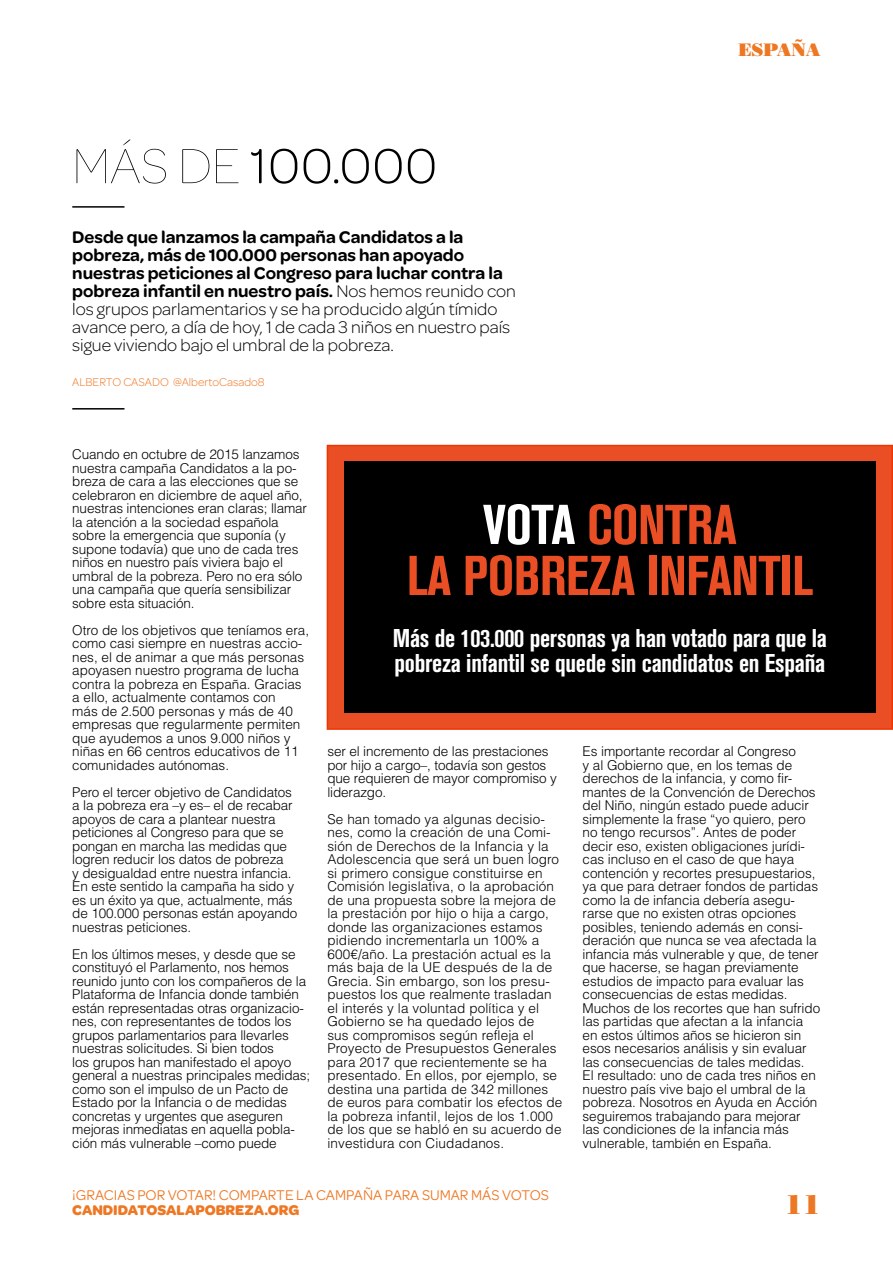
<style>
.page{position:relative;width:893px;height:1263px;background:#fff}
.page>*{position:absolute;margin:0;border:0;box-sizing:border-box;transform-origin:0 0}
.t1{font:55.5px/51px "Akzidenz Grotesk BQ Bd Cnd Alt";letter-spacing:-.01em;color:#e94e24;text-align:center}
.t2{font:300 52.5px "Omnes";color:#000}
.t3{font:27px "Bodoni Std Poster";color:#ee7723}
.t4{font:25.5px/25.5px "Akzidenz Grotesk BQ Bd Cnd Alt";letter-spacing:-.01em;color:#fff}
.t5{font:600 18px/18px "Omnes";color:#000}
.t6{font:18px "Bodoni Std Poster";color:#ee7723}
.t7{font:15px "Omnes";color:#ee7723}
.t8{font:700 15px "Omnes";color:#ee7723}
.t9{font:300 13.5px/13.5px "Helvetica LT Std";letter-spacing:-.005em;color:#000}
.t10{font:300 12px "Omnes";color:#ee7723}
.s1{font-weight:100}
.s2{font-weight:300}
.s3{color:#fff}
</style>
<div class="page">
<hr style="left:72px;top:206px;width:52px;height:2px;background:#000">
<hr style="left:72px;top:408px;width:52px;height:2px;background:#000">
<div style="left:327px;top:446px;width:565px;height:283px;background:#e94e24"></div>
<div style="left:327px;top:445px;width:566px;height:285px;border:2px solid #f03500"></div>
<div style="left:344px;top:462px;width:532px;height:251px;background:#000"></div>
<h2 class="t2" style="left:72px;top:137px;width:367px"><span class="s1">MÁS DE</span> 100.000</h2>
<p class="t5" style="left:72px;top:228px;width:445px">Desde que lanzamos la campaña Candidatos a la pobreza, más de 100.000 personas han apoyado nuestras peticiones al Congreso para luchar contra la pobreza infantil en nuestro país. <span class="s2">Nos hemos reunido con los grupos parlamentarios y se ha producido algún tímido avance pero, a día de hoy, 1 de cada 3 niños en nuestro país sigue viviendo bajo el umbral de la pobreza.</span></p>
<p class="t10" style="left:72px;top:375px;width:194px">ALBERTO CASADO @AlbertoCasado8</p>
<h3 class="t6" style="left:738px;top:39px;width:84px">ESPAÑA</h3>
<p class="t9" style="left:72px;top:447px;width:236px">Cuando en octubre de 2015 lanzamos nuestra campaña Candidatos a la po&shy;breza de cara a las elecciones que se celebraron en diciembre de aquel año, nuestras intenciones eran claras; llamar la atención a la sociedad española sobre la emergencia que suponía (y supone todavía) que uno de cada tres niños en nuestro país viviera bajo el umbral de la pobreza. Pero no era sólo una campaña que quería sensibilizar sobre esta situación.</p>
<p class="t9" style="left:72px;top:623px;width:238px">Otro de los objetivos que teníamos era, como casi siempre en nuestras accio&shy;nes, el de animar a que más personas apoyasen nuestro programa de lucha contra la pobreza en España. Gracias a ello, actualmente contamos con<br>más de 2.500 personas y más de 40 empresas que regularmente permiten que ayudemos a unos 9.000 niños y niñas en 66 centros educativos de 11 comunidades autónomas.</p>
<p class="t9" style="left:72px;top:785px;width:227px">Pero el tercer objetivo de Candidatos a la pobreza era –y es– el de recabar apoyos de cara a plantear nuestra peticiones al Congreso para que se pongan en marcha las medidas que logren reducir los datos de pobreza<br>y desigualdad entre nuestra infancia.<br>En este sentido la campaña ha sido y es un éxito ya que, actualmente, más de 100.000 personas están apoyando nuestras peticiones.</p>
<p class="t9" style="left:72px;top:947px;width:239px">En los últimos meses, y desde que se constituyó el Parlamento, nos hemos reunido junto con los compañeros de la Plataforma de Infancia donde también están representadas otras organizacio&shy;nes, con representantes de todos los grupos parlamentarios para llevarles nuestras solicitudes. Si bien todos<br>los grupos han manifestado el apoyo general a nuestras principales medidas; como son el impulso de un Pacto de Estado por la Infancia o de medidas concretas y urgentes que aseguren mejoras inmediatas en aquella pobla&shy;ción más vulnerable –como puede</p>
<h1 class="t1" style="left:407px;top:499px;width:408px"><span class="s3">VOTA</span> CONTRA<br>LA POBREZA INFANTIL</h1>
<h3 class="t4" style="left:393px;top:625px;width:436px">Más de 103.000 personas ya han votado para que la pobreza infantil se quede sin candidatos en España</h3>
<p class="t9" style="left:327px;top:744px;width:231px">ser el incremento de las prestaciones por hijo a cargo–, todavía son gestos que requieren de mayor compromiso y liderazgo.</p>
<p class="t9" style="left:327px;top:812px;width:236px">Se han tomado ya algunas decisio&shy;nes, como la creación de una Comi&shy;sión de Derechos de la Infancia y la Adolescencia que será un buen logro si primero consigue constituirse en Comisión legislativa, o la aprobación de una propuesta sobre la mejora de la prestación por hijo o hija a cargo, donde las organizaciones estamos pidiendo incrementarla un 100% a 600€/año. La prestación actual es la más baja de la UE después de la de Grecia. Sin embargo, son los presu&shy;puestos los que realmente trasladan el interés y la voluntad política y el Gobierno se ha quedado lejos de<br>sus compromisos según refleja el Proyecto de Presupuestos Generales para 2017 que recientemente se ha presentado. En ellos, por ejemplo, se destina una partida de 342 millones de euros para combatir los efectos de la pobreza infantil, lejos de los 1.000 de los que se habló en su acuerdo de investidura con Ciudadanos.</p>
<p class="t9" style="left:583px;top:744px;width:239px">Es importante recordar al Congreso<br>y al Gobierno que, en los temas de derechos de la infancia, y como fir&shy;mantes de la Convención de Derechos del Niño, ningún estado puede aducir simplemente la frase “yo quiero, pero no tengo recursos”. Antes de poder decir eso, existen obligaciones jurídi&shy;cas incluso en el caso de que haya contención y recortes presupuestarios, ya que para detraer fondos de partidas como la de infancia debería asegu&shy;rarse que no existen otras opciones posibles, teniendo además en consi&shy;deración que nunca se vea afectada la infancia más vulnerable y que, de tener que hacerse, se hagan previamente estudios de impacto para evaluar las consecuencias de estas medidas.<br>Muchos de los recortes que han sufrido las partidas que afectan a la infancia en estos últimos años se hicieron sin esos necesarios análisis y sin evaluar las consecuencias de tales medidas.<br>El resultado: uno de cada tres niños en nuestro país vive bajo el umbral de la pobreza. Nosotros en Ayuda en Acción seguiremos trabajando para mejorar las condiciones de la infancia más vulnerable, también en España.</p>
<p class="t7" style="left:72px;top:1187px;width:478px">¡GRACIAS POR VOTAR! COMPARTE LA CAMPAÑA PARA SUMAR MÁS VOTOS</p>
<p class="t8" style="left:72px;top:1201px;width:229px">CANDIDATOSALAPOBREZA.ORG</p>
<h3 class="t3" style="left:785px;top:1188px;width:38px">11</h3>
</div>
